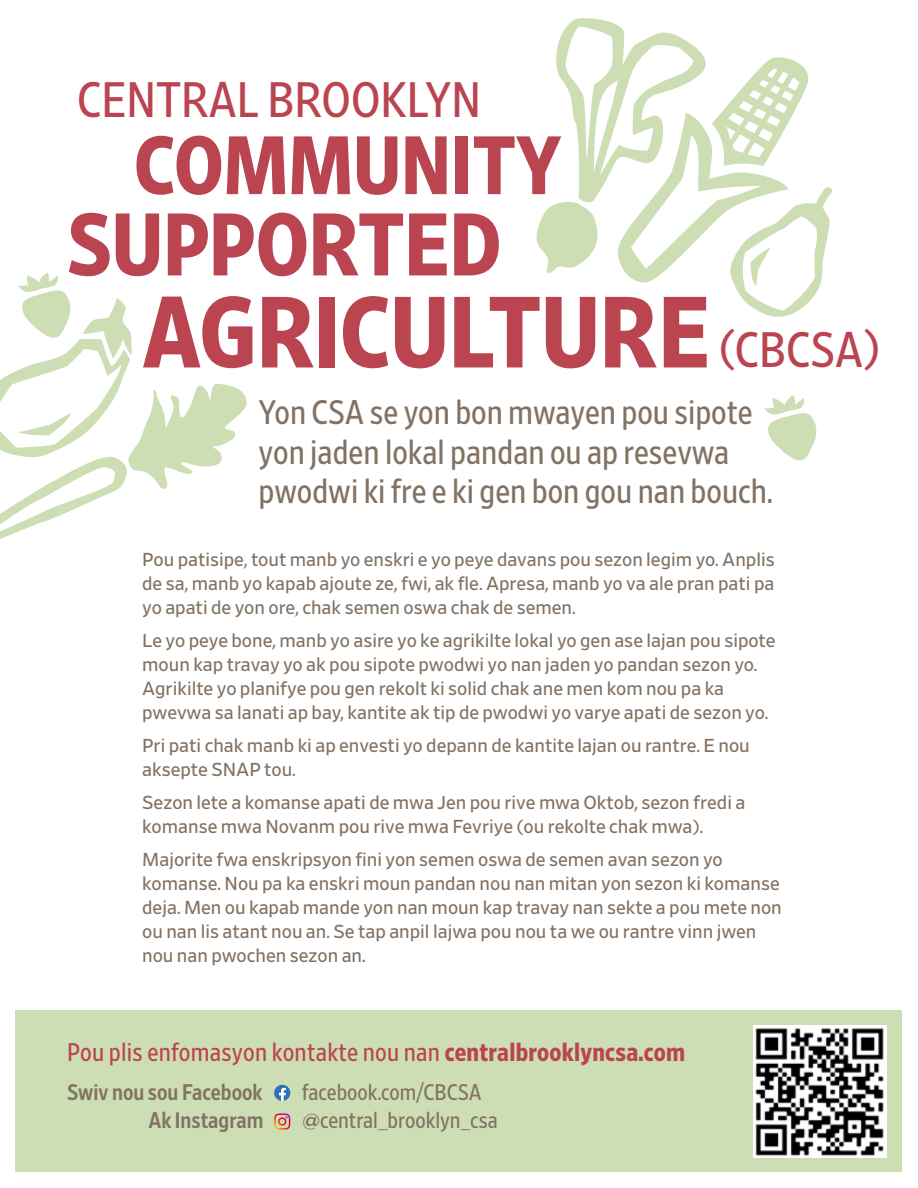
<style>
.page{position:relative;width:918px;height:1188px;background:#fff}
.page>*{position:absolute;margin:0;border:0;box-sizing:border-box;transform-origin:0 0}
.t1{font:700 100.8px "Retina Narrow";color:#bb4451}
.t2{font:700 88.5px "Retina Narrow";color:#bb4451}
.t3{font:700 82.5px "Retina Narrow";color:#bb4451}
.t4{font:49.8px "Retina Narrow";color:#bb4451}
.t5{font:33.9px/39.6px "Retina Narrow";color:#827264}
.t6{font:25.5px "Retina Narrow";letter-spacing:.01em;color:#bb4451}
.t7{font:22.5px "Retina Narrow";color:#827264}
.t8{font:22.5px "Retina Narrow Med";color:#827264}
.t9{font:18.75px/24px "Retina";color:#827264}
.s1{font-weight:700}
.s2{font-family:"Proxima Nova";font-weight:600}
</style>
<div class="page">
<div style="left:15px;top:1010px;width:887px;height:162px;background:#cedeb4"></div>
<img style="left:754px;top:1025px;width:133px;height:132px">
<svg style="left:274px;top:1085px;width:16px;height:16px"></svg>
<svg style="left:274px;top:1113px;width:16px;height:17px"></svg>
<svg style="left:764px;top:395px;width:53px;height:66px"></svg>
<svg style="left:536px;top:18px;width:297px;height:299px"></svg>
<svg style="left:0;top:273px;width:247px;height:266px"></svg>
<h3 class="t4" style="left:77px;top:69px;width:406px">CENTRAL BROOKLYN</h3>
<h3 class="t3" style="left:134px;top:111px;width:429px">COMMUNITY</h3>
<h2 class="t2" style="left:67px;top:186px;width:436px">SUPPORTED</h2>
<h1 class="t1" style="left:142px;top:266px;width:569px">AGRICULTURE</h1>
<h3 class="t4" style="left:719px;top:319px;width:163px">(CBCSA)</h3>
<h3 class="t5" style="left:259px;top:392px;width:515px">Yon CSA se yon bon mwayen pou sipote yon jaden lokal pandan ou ap resevwa pwodwi ki fre e ki gen bon gou nan bouch.</h3>
<p class="t9" style="left:142px;top:547px;width:634px;text-align:justify">Pou patisipe, tout manb yo enskri e yo peye davans pou sezon legim yo. Anplis de sa, manb yo kapab ajoute ze, fwi, ak fle. Apresa, manb yo va ale pran pati pa yo apati de yon ore, chak semen oswa chak de semen.</p>
<p class="t9" style="left:142px;top:628px;width:635px">Le yo peye bone, manb yo asire yo ke agrikilte lokal yo gen ase lajan pou sipote moun kap travay yo ak pou sipote pwodwi yo nan jaden yo pandan sezon yo.<br>Agrikilte yo planifye pou gen rekolt ki solid chak ane men kom nou pa ka pwevwa sa lanati ap bay, kantite ak tip de pwodwi yo varye apati de sezon yo.</p>
<p class="t9" style="left:142px;top:733px;width:609px">Pri pati chak manb ki ap envesti yo depann de kantite lajan ou rantre. E nou aksepte SNAP tou.</p>
<p class="t9" style="left:142px;top:790px;width:605px">Sezon lete a komanse apati de mwa Jen pou rive mwa Oktob, sezon fredi a komanse mwa Novanm pou rive mwa Fevriye (ou rekolte chak mwa).</p>
<p class="t9" style="left:142px;top:847px;width:641px">Majorite fwa enskripsyon fini yon semen oswa de semen avan sezon yo komanse. Nou pa ka enskri moun pandan nou nan mitan yon sezon ki komanse deja. Men ou kapab mande yon nan moun kap travay nan sekte a pou mete non ou nan lis atant nou an. Se tap anpil lajwa pou nou ta we ou rantre vinn jwen nou nan pwochen sezon an.</p>
<h3 class="t6" style="left:67px;top:1036px;width:620px">Pou plis enfomasyon kontakte nou nan <span class="s1">centralbrooklyncsa.com</span></h3>
<p class="t8" style="left:67px;top:1078px;width:197px">Swiv nou sou Facebook</p>
<p class="t7" style="left:302px;top:1078px;width:181px">facebook.com/CBCSA</p>
<p class="t8" style="left:148px;top:1106px;width:117px">Ak Instagram</p>
<p class="t7" style="left:302px;top:1106px;width:197px"><span class="s2">@</span>central_brooklyn_csa</p>
</div>
